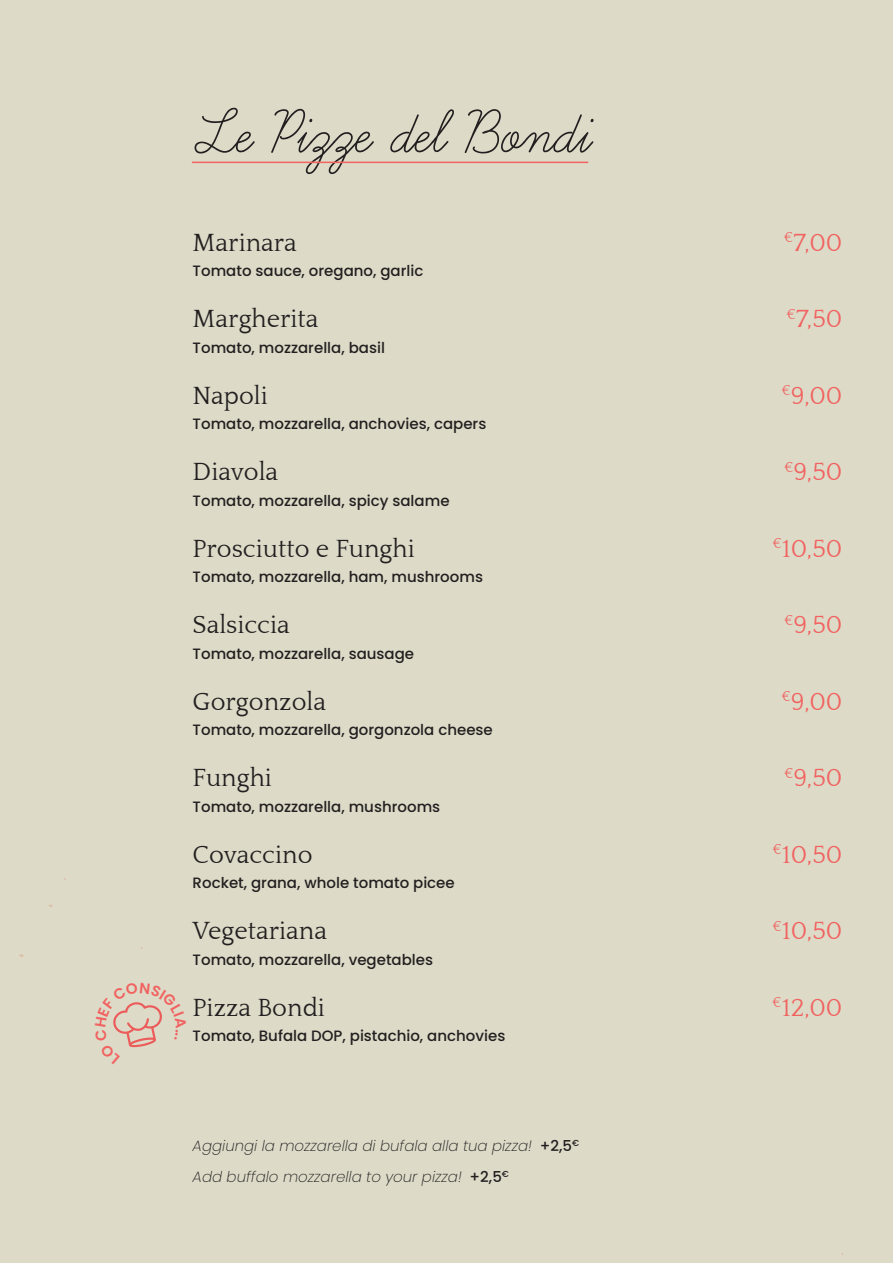
<style>
.page{position:relative;width:893px;height:1263px;background:#dddbc8}
.page>*{position:absolute;margin:0;border:0;box-sizing:border-box;transform-origin:0 0}
.t1{font:75px "Learning Curve";color:#231f20}
.t2{font:25.5px "Quattrocento";color:#231f20}
.t3{font:25.5px "Quattrocento";color:#f16361}
.t4{font:500 15px "Poppins";color:#231f20}
.t5{font:italic 200 15px "Poppins";color:#231f20}
.s1{font-weight:500;font-style:normal}
</style>
<div class="page">
<hr style="left:192px;top:162px;width:396px;height:1px;background:#f16361">
<svg style="left:113px;top:1002px;width:49px;height:46px"></svg>
<p class="t1" style="left:193px;top:99px;width:397px">Le Pizze del Bondi</p>
<p class="t2" style="left:193px;top:229px;width:106px">Marinara</p>
<p class="t4" style="left:193px;top:262px;width:232px">Tomato sauce, oregano, garlic</p>
<p class="t2" style="left:193px;top:306px;width:127px">Margherita</p>
<p class="t4" style="left:193px;top:339px;width:194px">Tomato, mozzarella, basil</p>
<p class="t2" style="left:193px;top:382px;width:77px">Napoli</p>
<p class="t4" style="left:193px;top:415px;width:295px">Tomato, mozzarella, anchovies, capers</p>
<p class="t2" style="left:193px;top:459px;width:87px">Diavola</p>
<p class="t4" style="left:193px;top:492px;width:258px">Tomato, mozzarella, spicy salame</p>
<p class="t2" style="left:193px;top:535px;width:224px">Prosciutto e Funghi</p>
<p class="t4" style="left:193px;top:568px;width:292px">Tomato, mozzarella, ham, mushrooms</p>
<p class="t2" style="left:193px;top:612px;width:99px">Salsiccia</p>
<p class="t4" style="left:193px;top:645px;width:223px">Tomato, mozzarella, sausage</p>
<p class="t2" style="left:193px;top:688px;width:135px">Gorgonzola</p>
<p class="t4" style="left:193px;top:721px;width:302px">Tomato, mozzarella, gorgonzola cheese</p>
<p class="t2" style="left:193px;top:765px;width:81px">Funghi</p>
<p class="t4" style="left:193px;top:798px;width:249px">Tomato, mozzarella, mushrooms</p>
<p class="t2" style="left:193px;top:841px;width:121px">Covaccino</p>
<p class="t4" style="left:193px;top:874px;width:264px">Rocket, grana, whole tomato picee</p>
<p class="t2" style="left:193px;top:918px;width:136px">Vegetariana</p>
<p class="t4" style="left:193px;top:951px;width:242px">Tomato, mozzarella, vegetables</p>
<p class="t2" style="left:193px;top:994px;width:134px">Pizza Bondi</p>
<p class="t4" style="left:193px;top:1027px;width:314px">Tomato, Bufala DOP, pistachio, anchovies</p>
<p class="t5" style="left:193px;top:1137px;width:388px">Aggiungi la mozzarella di bufala alla tua pizza! <span class="s1">+2,5</span><sup>€</sup></p>
<p class="t5" style="left:193px;top:1167px;width:318px">Add buffalo mozzarella to your pizza! <span class="s1">+2,5</span><sup>€</sup></p>
<p class="t3" style="left:784px;top:229px;width:60px"><sup>€</sup>7,00</p>
<p class="t3" style="left:786px;top:306px;width:58px"><sup>€</sup>7,50</p>
<p class="t3" style="left:781px;top:382px;width:62px"><sup>€</sup>9,00</p>
<p class="t3" style="left:784px;top:459px;width:60px"><sup>€</sup>9,50</p>
<p class="t3" style="left:772px;top:535px;width:71px"><sup>€</sup>10,50</p>
<p class="t3" style="left:784px;top:612px;width:60px"><sup>€</sup>9,50</p>
<p class="t3" style="left:781px;top:688px;width:62px"><sup>€</sup>9,00</p>
<p class="t3" style="left:784px;top:765px;width:60px"><sup>€</sup>9,50</p>
<p class="t3" style="left:772px;top:841px;width:71px"><sup>€</sup>10,50</p>
<p class="t3" style="left:772px;top:918px;width:71px"><sup>€</sup>10,50</p>
<p class="t3" style="left:772px;top:994px;width:72px"><sup>€</sup>12,00</p>
</div>
